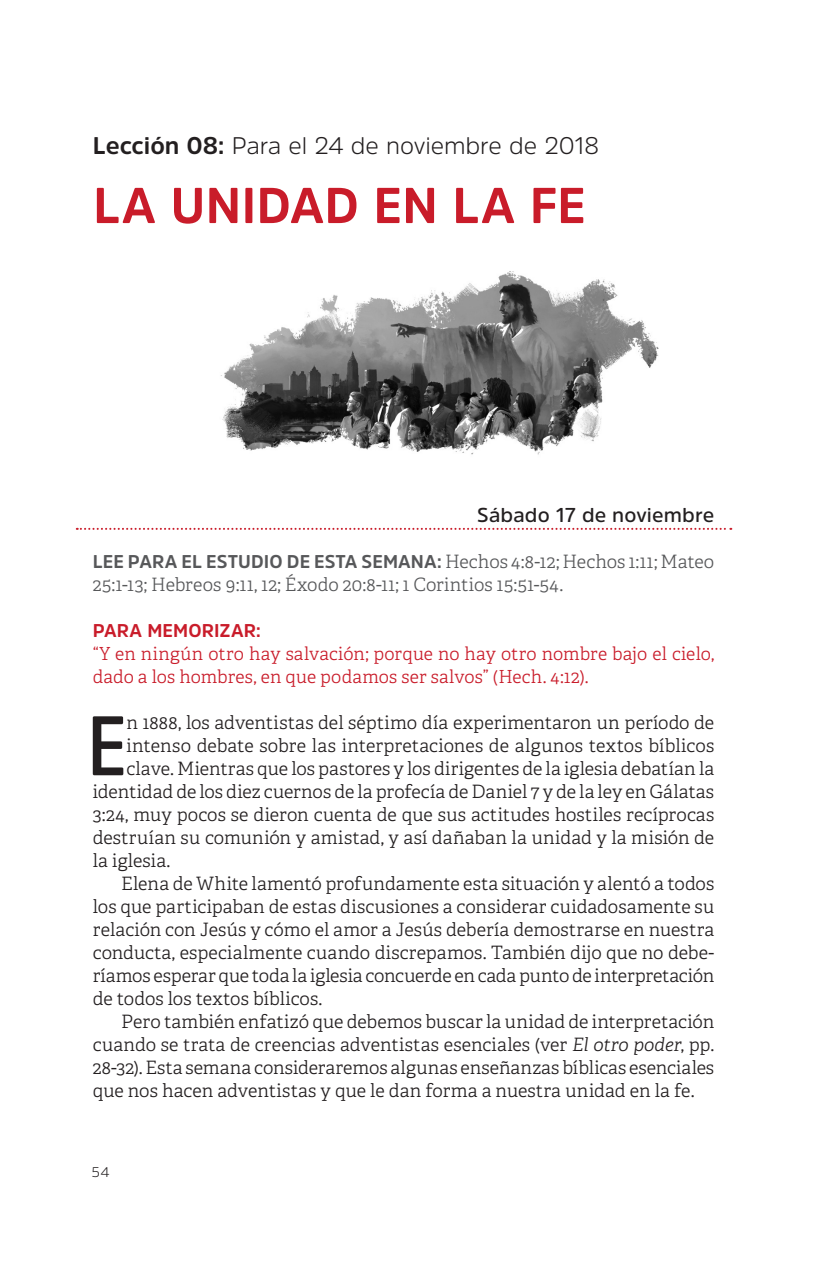
<style>
.page{position:relative;width:827px;height:1263px;background:#fff}
.page>*{position:absolute;margin:0;border:0;box-sizing:border-box;transform-origin:0 0}
.CUERPO_-_1P{font:600 83.8px "Amsi Pro Narw";color:#231f20}
.Título_Lección{font:700 50px "Amsi Pro";letter-spacing:.005em;color:#c91c2a}
.Lección_Nº{font:300 24px "Amsi Pro";letter-spacing:-.005em;color:#231f20}
.Fecha_Sábado{font:600 20px "Amsi Pro";letter-spacing:.005em;color:#231f20}
.CUERPO{font:300 18.4px/23px "Adelle Basic";letter-spacing:-.005em;color:#231f20;text-align:justify}
.CUERPO_-_1P-2{font:300 18.4px "Adelle Basic";letter-spacing:.005em;color:#231f20}
.Lee_para_el_estudio{font:300 18.4px/23px "Adelle Basic";letter-spacing:.015em;color:#57585a}
.Para_Memorizar{font:700 18.4px "Amsi Pro";letter-spacing:.01em;color:#c91c2a}
.Versículo_para_memor{font:300 18px/23px "Adelle Basic";letter-spacing:.01em;color:#c91c2a}
.t1{font:300 14px "Amsi Pro";color:#231f20}
.s1{font-weight:700}
.s2{font-family:"Amsi Pro";font-weight:700}
.s3{font-style:italic}
</style>
<div class="page">
<svg style="left:77px;top:528px;width:653px;height:2px"></svg>
<img style="left:221px;top:271px;width:438px;height:184px">
<p class="Lección_Nº" style="left:93px;top:129px;width:507px"><span class="s1">Lección 08:</span> Para el 24 de noviembre de 2018</p>
<p class="Título_Lección" style="left:93px;top:171px;width:493px">LA UNIDAD EN LA FE</p>
<p class="Fecha_Sábado" style="left:477px;top:501px;width:238px">Sábado 17 de noviembre</p>
<p class="Lee_para_el_estudio" style="left:93px;top:550px;width:622px"><span class="s2">LEE PARA EL ESTUDIO DE ESTA SEMANA:</span> Hechos 4:8-12; Hechos 1:11; Mateo<br>25:1-13; Hebreos 9:11, 12; Éxodo 20:8-11; 1 Corintios 15:51-54.</p>
<p class="Para_Memorizar" style="left:93px;top:618px;width:170px">PARA MEMORIZAR:</p>
<p class="Versículo_para_memor" style="left:93px;top:642px;width:622px">“Y en ningún otro hay salvación; porque no hay otro nombre bajo el cielo, dado a los hombres, en que podamos ser salvos” (Hech. 4:12).</p>
<p class="CUERPO_-_1P" style="left:87px;top:688px;width:41px">E</p>
<p class="CUERPO_-_1P-2" style="left:126px;top:711px;width:589px">n 1888, los adventistas del séptimo día experimentaron un período de</p>
<p class="CUERPO_-_1P-2" style="left:126px;top:734px;width:589px">intenso debate sobre las interpretaciones de algunos textos bíblicos</p>
<p class="CUERPO_-_1P-2" style="left:126px;top:757px;width:589px">clave. Mientras que los pastores y los dirigentes de la iglesia debatían la</p>
<p class="CUERPO_-_1P-2" style="left:93px;top:780px;width:622px">identidad de los diez cuernos de la profecía de Daniel 7 y de la ley en Gálatas</p>
<p class="CUERPO_-_1P-2" style="left:93px;top:803px;width:622px">3:24, muy pocos se dieron cuenta de que sus actitudes hostiles recíprocas</p>
<p class="CUERPO_-_1P-2" style="left:93px;top:826px;width:622px">destruían su comunión y amistad, y así dañaban la unidad y la misión de</p>
<p class="CUERPO_-_1P-2" style="left:93px;top:849px;width:79px">la iglesia.</p>
<p class="CUERPO" style="left:93px;top:872px;width:622px;text-indent:28px">Elena de White lamentó profundamente esta situación y alentó a todos los que participaban de estas discusiones a considerar cuidadosamente su relación con Jesús y cómo el amor a Jesús debería demostrarse en nuestra conducta, especialmente cuando discrepamos. También dijo que no debe&shy;ríamos esperar que toda la iglesia concuerde en cada punto de interpretación de todos los textos bíblicos.</p>
<p class="CUERPO" style="left:93px;top:1010px;width:622px;text-indent:28px">Pero también enfatizó que debemos buscar la unidad de interpretación cuando se trata de creencias adventistas esenciales (ver <span class="s3">El otro poder</span>, pp.<br>28-32). Esta semana consideraremos algunas enseñanzas bíblicas esenciales que nos hacen adventistas y que le dan forma a nuestra unidad en la fe.</p>
<p class="t1" style="left:92px;top:1162px;width:19px">54</p>
</div>
